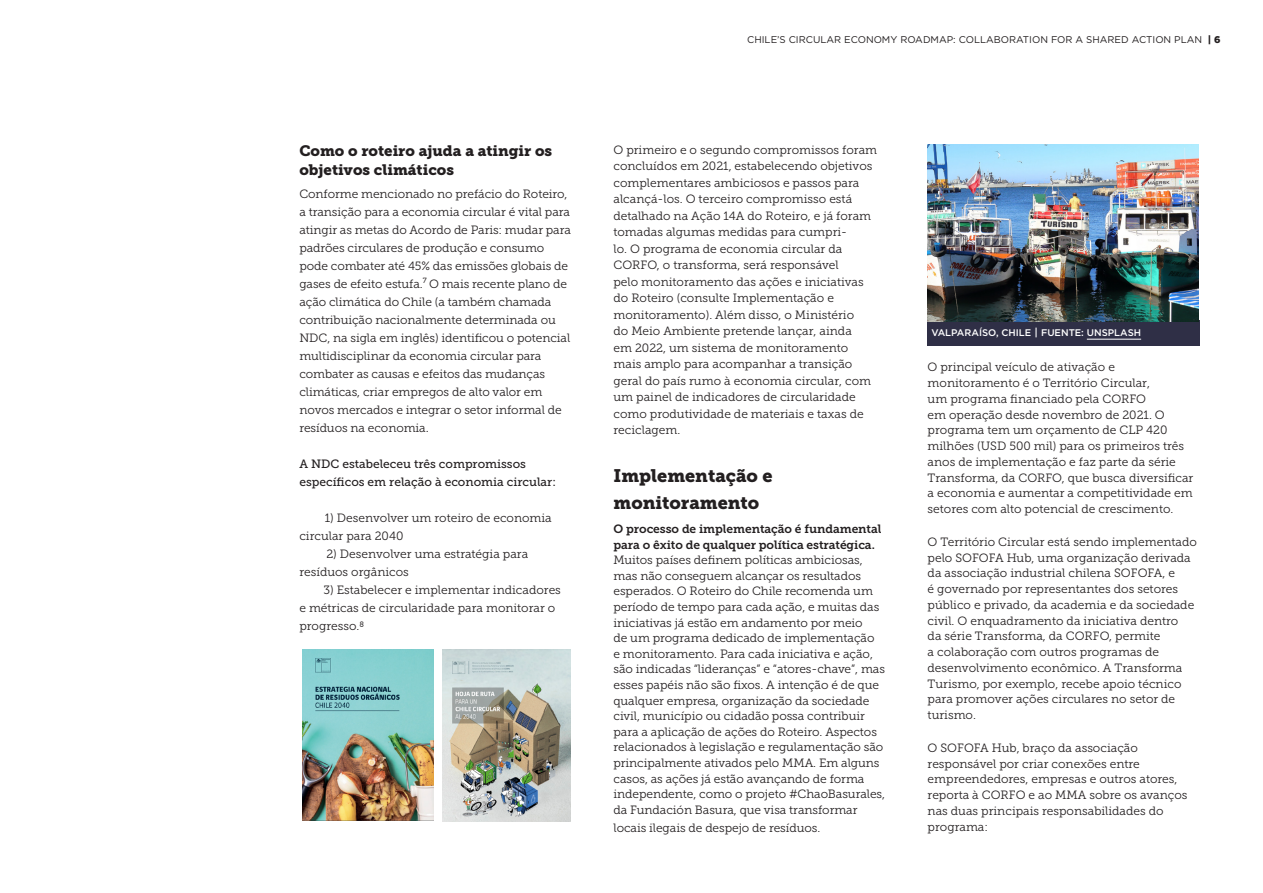
<style>
.page{position:relative;width:1263px;height:893px;background:#fff}
.page>*{position:absolute;margin:0;border:0;box-sizing:border-box;transform-origin:0 0}
.Subtitle{font:18px/27px "Museo Slab 900";color:#231f20}
.Paragraph_Style_1_co{font:15px/19.5px "Museo Slab 900";color:#231f20}
.Body{font:12px/15.8px "Museo Slab 300";color:#231f20}
.Body-2{font:12px/18px "Museo Slab 500";color:#231f20}
.t1{font:9.75px "Gotham";color:#231f20}
.PHOTO_CAPTION{font:500 9.6px "Gotham";color:#fff}
.s1{font-size:12.75px}
.s2{font-weight:900}
.s3{font-family:"Museo Slab 700"}
.s4{font-size:10.5px}
</style>
<div class="page">
<img style="left:303px;top:649px;width:131px;height:171px">
<img style="left:442px;top:650px;width:129px;height:171px">
<div style="left:927px;top:320px;width:272px;height:25px;background:#2f2f46"></div>
<hr style="left:1087px;top:339px;width:54px;height:1px;background:#fff">
<img style="left:927px;top:145px;width:271px;height:176px">
<p class="Paragraph_Style_1_co" style="left:299px;top:141px;width:254px">Como o roteiro ajuda a atingir os objetivos climáticos</p>
<p class="Body" style="left:299px;top:185px;width:273px;line-height:18px">Conforme mencionado no prefácio do Roteiro, a transição para a economia circular é vital para atingir as metas do Acordo de Paris: mudar para padrões circulares de produção e consumo pode combater até 45% das emissões globais de gases de efeito estufa.⁷ O mais recente plano de ação climática do Chile (a também chamada contribuição nacionalmente determinada ou NDC, na sigla em inglês) identificou o potencial multidisciplinar da economia circular para combater as causas e efeitos das mudanças climáticas, criar empregos de alto valor em novos mercados e integrar o setor informal de resíduos na economia<span class="s1">.</span></p>
<p class="Body-2" style="left:299px;top:455px;width:258px">A NDC estabeleceu três compromissos específicos em relação à economia circular:</p>
<p class="Body" style="left:299px;top:509px;width:254px;line-height:18px;text-indent:26px">1) Desenvolver um roteiro de economia circular para 2040</p>
<p class="Body" style="left:299px;top:545px;width:230px;line-height:18px;text-indent:27px">2) Desenvolver uma estratégia para resíduos orgânicos</p>
<p class="Body" style="left:299px;top:581px;width:263px;line-height:18px;text-indent:24px">3) Estabelecer e implementar indicadores e métricas de circularidade para monitorar o progresso.8</p>
<p class="t1" style="left:747px;top:33px;width:475px">CHILE’S CIRCULAR ECONOMY ROADMAP: COLLABORATION FOR A SHARED ACTION PLAN <span class="s2">| 6</span></p>
<p class="Body" style="left:613px;top:141px;width:265px;line-height:16.5px">O primeiro e o segundo compromissos foram concluídos em 2021, estabelecendo objetivos complementares ambiciosos e passos para alcançá-los. O terceiro compromisso está detalhado na Ação 14A do Roteiro, e já foram tomadas algumas medidas para cumpri-<br>lo. O programa de economia circular da CORFO, o transforma, será responsável<br>pelo monitoramento das ações e iniciativas do Roteiro (consulte Implementação e monitoramento). Além disso, o Ministério<br>do Meio Ambiente pretende lançar, ainda<br>em 2022, um sistema de monitoramento mais amplo para acompanhar a transição geral do país rumo à economia circular, com um painel de indicadores de circularidade como produtividade de materiais e taxas de reciclagem.</p>
<p class="Subtitle" style="left:613px;top:462px;width:161px">Implementação e monitoramento</p>
<p class="Body" style="left:613px;top:521px;width:273px"><span class="s3">O processo de implementação é fundamental para o êxito de qualquer política estratégica.<br></span>Muitos países definem políticas ambiciosas, mas não conseguem alcançar os resultados esperados. O Roteiro do Chile recomenda um período de tempo para cada ação, e muitas das iniciativas já estão em andamento por meio<br>de um programa dedicado de implementação<br>e monitoramento. Para cada iniciativa e ação, são indicadas “lideranças” e “atores-chave”, mas esses papéis não são fixos. A intenção é de que qualquer empresa, organização da sociedade civil, município ou cidadão possa contribuir para a aplicação de ações do Roteiro. Aspectos relacionados à legislação e regulamentação são principalmente ativados pelo MMA. Em alguns casos, as ações já estão avançando de forma independente, como o projeto #ChaoBasurales, da Fundación Basura, que visa transformar</p>
<p class="Body" style="left:613px;top:820px;width:208px">locais ilegais de despejo de resíduos.</p>
<p class="PHOTO_CAPTION" style="left:931px;top:326px;width:211px">VALPARAÍSO, CHILE <span class="s4">|</span> FUENTE: UNSPLASH</p>
<p class="Body" style="left:927px;top:359px;width:267px">O principal veículo de ativação e monitoramento é o Território Circular,<br>um programa financiado pela CORFO<br>em operação desde novembro de 2021. O programa tem um orçamento de CLP 420 milhões (USD 500 mil) para os primeiros três anos de implementação e faz parte da série Transforma, da CORFO, que busca diversificar a economia e aumentar a competitividade em setores com alto potencial de crescimento.</p>
<p class="Body" style="left:927px;top:534px;width:271px">O Território Circular está sendo implementado pelo SOFOFA Hub, uma organização derivada da associação industrial chilena SOFOFA, e<br>é governado por representantes dos setores público e privado, da academia e da sociedade civil. O enquadramento da iniciativa dentro<br>da série Transforma, da CORFO, permite<br>a colaboração com outros programas de desenvolvimento econômico. A Transforma Turismo, por exemplo, recebe apoio técnico para promover ações circulares no setor de turismo.</p>
<p class="Body" style="left:927px;top:740px;width:261px">O SOFOFA Hub, braço da associação responsável por criar conexões entre empreendedores, empresas e outros atores, reporta à CORFO e ao MMA sobre os avanços nas duas principais responsabilidades do programa:</p>
</div>
